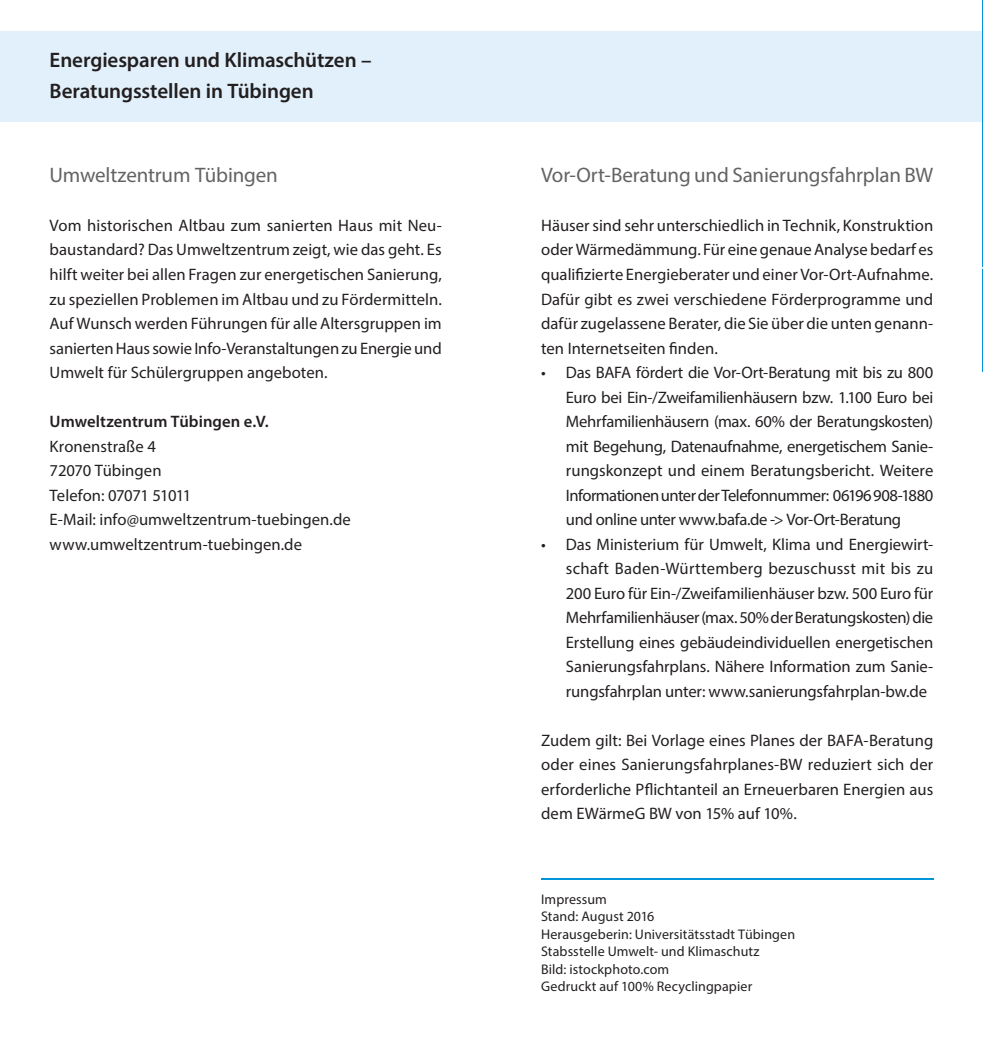
<style>
.page{position:relative;width:983px;height:1042px;background:#fff}
.page>*{position:absolute;margin:0;border:0;box-sizing:border-box;transform-origin:0 0}
.t1{font:21px "Myriad Pro";letter-spacing:-.01em;color:#636366}
.t2{font:600 21px/31.5px "Myriad Pro";letter-spacing:-.005em;color:#231f20}
.t3{font:16.62px/24.5px "Myriad Pro";color:#231f20;text-align:justify}
.t4{font:600 16.62px "Myriad Pro";letter-spacing:.005em;color:#231f20}
.t5{font:14px/17.5px "Myriad Pro";letter-spacing:.01em;color:#231f20}
</style>
<div class="page">
<div style="left:0;top:31px;width:982px;height:91px;background:#e1f0fa"></div>
<hr style="left:541px;top:878px;width:392px;height:1px;background:#0095d9">
<hr style="left:982px;top:0;width:1px;height:372px;background:#0095d9">
<p class="t2" style="left:50px;top:43px;width:323px">Energiesparen und Klimaschützen –<br>Beratungsstellen in Tübingen</p>
<p class="t1" style="left:50px;top:162px;width:230px">Umweltzentrum Tübingen</p>
<p class="t3" style="left:50px;top:213px;width:393px">Vom historischen Altbau zum sanierten Haus mit Neu&shy;baustandard? Das Umweltzentrum zeigt, wie das geht. Es hilft weiter bei allen Fragen zur energetischen Sanierung, zu speziellen Problemen im Altbau und zu Fördermitteln.<br>Auf Wunsch werden Führungen für alle Altersgruppen im sanierten Haus sowie Info-Veranstaltungen zu Energie und Umwelt für Schülergruppen angeboten.</p>
<p class="t4" style="left:50px;top:411px;width:221px">Umweltzentrum Tübingen e.V.</p>
<p class="t3" style="left:50px;top:433px;width:303px;text-align:left">Kronenstraße 4<br>72070 Tübingen<br>Telefon: 07071 51011<br>E-Mail: info@umweltzentrum-tuebingen.de www.umweltzentrum-tuebingen.de</p>
<p class="t1" style="left:541px;top:162px;width:393px">Vor-Ort-Beratung und Sanierungsfahrplan BW</p>
<p class="t3" style="left:541px;top:213px;width:393px">Häuser sind sehr unterschiedlich in Technik, Konstruktion oder Wärmedämmung. Für eine genaue Analyse bedarf es qualifizierte Energieberater und einer Vor-Ort-Aufnahme.<br>Dafür gibt es zwei verschiedene Förderprogramme und dafür zugelassene Berater, die Sie über die unten genann&shy;ten Internetseiten finden.</p>
<p class="t3" style="left:566px;top:360px;width:369px;text-indent:-25px">• Das BAFA fördert die Vor-Ort-Beratung mit bis zu 800<br>Euro bei Ein-/Zweifamilienhäusern bzw. 1.100 Euro bei Mehrfamilienhäusern (max. 60% der Beratungskosten) mit Begehung, Datenaufnahme, energetischem Sanie&shy;rungskonzept und einem Beratungsbericht. Weitere Informationen unter der Telefonnummer: 06196 908-1880 und online unter www.bafa.de -&gt; Vor-Ort-Beratung</p>
<p class="t3" style="left:566px;top:531px;width:369px;text-indent:-25px">• Das Ministerium für Umwelt, Klima und Energiewirt&shy;schaft Baden-Württemberg bezuschusst mit bis zu 200 Euro für Ein-/Zweifamilienhäuser bzw. 500 Euro für Mehrfamilienhäuser (max. 50% der Beratungskosten) die Erstellung eines gebäudeindividuellen energetischen Sanierungsfahrplans. Nähere Information zum Sanie&shy;rungsfahrplan unter: www.sanierungsfahrplan-bw.de</p>
<p class="t3" style="left:541px;top:727px;width:393px">Zudem gilt: Bei Vorlage eines Planes der BAFA-Beratung oder eines Sanierungsfahrplanes-BW reduziert sich der erforderliche Pflichtanteil an Erneuerbaren Energien aus dem EWärmeG BW von 15% auf 10%.</p>
<p class="t5" style="left:541px;top:890px;width:255px">Impressum<br>Stand: August 2016<br>Herausgeberin: Universitätsstadt Tübingen<br>Stabsstelle Umwelt- und Klimaschutz<br>Bild: istockphoto.com<br>Gedruckt auf 100% Recyclingpapier</p>
</div>
